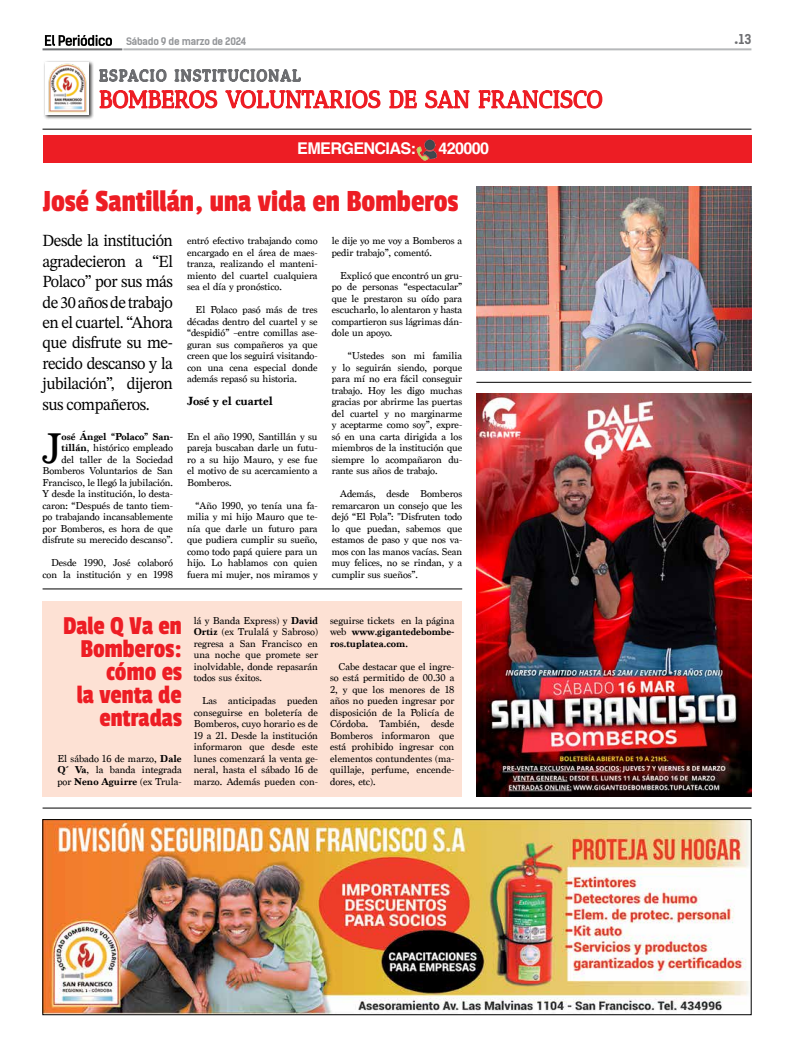
<style>
.page{position:relative;width:794px;height:1049px;background:#fff}
.page>*{position:absolute;margin:0;border:0;box-sizing:border-box;transform-origin:0 0}
.t1{font:45.2px "Marion";color:#000}
.t2{font:32.2px "Passion One";color:#ed1d24;scale:.94 1}
.t3{font:27px/23px "Passion One";color:#ed1d24;text-align:right;scale:.94 1}
.t4{font:17px/20.4px "STIX Two Text";letter-spacing:-.03em;color:#000;text-align:justify;scale:.96 1}
.t5{font:700 16.2px "Helvetica";letter-spacing:-.04em;color:#fff}
.t6{font:700 13px "Kelson Sans";color:#6d6e71}
.t7{font:700 12.5px "Marion";letter-spacing:-.01em;color:#000}
.t8{font:10.5px/11.5px "Marion";letter-spacing:-.01em;color:#000;text-align:justify}
.t9{font:700 10.5px/11.5px "Marion";color:#000;text-align:justify}
.t10{font:700 10px "Kelson Sans RU";letter-spacing:-.025em;color:#939598}
.s1{font-weight:700}
.s2{font-weight:400}
</style>
<div class="page">
<hr style="left:123px;top:48px;width:628px;height:2px;background:#b6b8ba">
<hr style="left:43px;top:48px;width:79px;height:2px;background:#6d6e71">
<div style="left:43px;top:601px;width:419px;height:195px;background:#fde1d4"></div>
<hr style="left:43px;top:808px;width:708px;height:1px;background:#000">
<hr style="left:43px;top:589px;width:419px;height:1px;background:#000">
<hr style="left:476px;top:382px;width:275px;height:1px;background:#000">
<img style="left:45px;top:821px;width:704px;height:192px">
<div style="left:43px;top:819px;width:708px;height:196px;border:1px solid #000"></div>
<hr style="left:43px;top:129px;width:708px;height:1px;background:#000">
<div style="left:43px;top:135px;width:708px;height:28px;background:#ed1d24"></div>
<div style="left:43px;top:60px;width:51px;height:60px;background:#000;opacity:.75"></div>
<svg style="left:389px;top:90px;width:28px;height:19px"></svg>
<svg style="left:425px;top:90px;width:45px;height:19px"></svg>
<svg style="left:478px;top:90px;width:125px;height:19px"></svg>
<svg style="left:45px;top:34px;width:337px;height:80px"></svg>
<img style="left:416px;top:139px;width:21px;height:22px">
<img style="left:476px;top:394px;width:275px;height:402px">
<img style="left:476px;top:186px;width:275px;height:184px">
<p class="t10" style="left:126px;top:35px;width:122px">Sábado 9 de marzo de 2024</p>
<h3 class="t5" style="left:297px;top:135px;width:120px">EMERGENCIAS:</h3>
<h3 class="t5" style="left:438px;top:135px;width:52px">420000</h3>
<h2 class="t2" style="left:43px;top:184px;width:444px">José Santillán, una vida en Bomberos</h2>
<h3 class="t4" style="left:43px;top:230px;width:137px">Desde la institución agradecieron a “El Polaco” por sus más de 30 años de trabajo en el cuartel. “Ahora que disfrute su me&shy;recido descanso y la jubilación”, dijeron sus compañeros.</h3>
<p class="t8" style="left:43px;top:431px;width:132px;text-align:right"><span class="s1">osé Ángel “Polaco” San&shy;tillán</span>, histórico empleado<br>del taller de la Sociedad<br>Bomberos Voluntarios de San<br>Francisco, le llegó la jubilación.<br>Y desde la institución, lo desta&shy;caron: “Después de tanto tiem&shy;po trabajando incansablemente por Bomberos, es hora de que disfrute su merecido descanso”.</p>
<p class="t8" style="left:43px;top:557px;width:132px;text-align:right">Desde 1990, José colaboró con la institución y en 1998</p>
<h1 class="t1" style="left:42px;top:421px;width:21px">J</h1>
<p class="t8" style="left:187px;top:235px;width:132px">entró efectivo trabajando como encargado en el área de maes&shy;tranza, realizando el manteni&shy;miento del cuartel cualquiera sea el día y pronóstico.</p>
<p class="t8" style="left:187px;top:304px;width:132px;text-indent:9px">El Polaco pasó más de tres décadas dentro del cuartel y se “despidió” –entre comillas ase&shy;guran sus compañeros ya que creen que los seguirá visitando&shy;con una cena especial donde además repasó su historia.</p>
<p class="t7" style="left:187px;top:393px;width:87px">José y el cuartel</p>
<p class="t8" style="left:187px;top:431px;width:132px">En el año 1990, Santillán y su pareja buscaban darle un futu&shy;ro a su hijo Mauro, y ese fue el motivo de su acercamiento a Bomberos.</p>
<p class="t8" style="left:187px;top:500px;width:132px;text-indent:9px">“Año 1990, yo tenía una fa&shy;milia y mi hijo Mauro que te&shy;nía que darle un futuro para que pudiera cumplir su sueño, como todo papá quiere para un hijo. Lo hablamos con quien fuera mi mujer, nos miramos y</p>
<p class="t8" style="left:332px;top:235px;width:132px">le dije yo me voy a Bomberos a pedir trabajo”, comentó.</p>
<p class="t8" style="left:332px;top:269px;width:132px;text-indent:9px">Explicó que encontró un gru&shy;po de personas “espectacular” que le prestaron su oído para escucharlo, lo alentaron y hasta compartieron sus lágrimas dán&shy;dole un apoyo.</p>
<p class="t8" style="left:332px;top:350px;width:132px;text-indent:16px">“Ustedes son mi familia y lo seguirán siendo, porque para mí no era fácil conseguir trabajo. Hoy les digo muchas gracias por abrirme las puertas del cuartel y no marginarme y aceptarme como soy”, expre&shy;só en una carta dirigida a los miembros de la institución que siempre lo acompañaron du&shy;rante sus años de trabajo.</p>
<p class="t8" style="left:332px;top:488px;width:132px;text-indent:9px">Además, desde Bomberos remarcaron un consejo que les dejó “El Pola”: "Disfruten todo lo que puedan, sabemos que estamos de paso y que nos va&shy;mos con las manos vacías. Sean muy felices, no se rindan, y a cumplir sus sueños”.</p>
<h3 class="t3" style="left:63px;top:614px;width:128px">Dale Q Va en<br>Bomberos: cómo es<br>la venta de entradas</h3>
<p class="t8" style="left:57px;top:753px;width:126px">El sábado 16 de marzo, <span class="s1">Dale Q´ Va</span>, la banda integrada por <span class="s1">Neno Aguirre</span> (ex Trula-</p>
<p class="t8" style="left:194px;top:615px;width:126px">lá y Banda Express) y <span class="s1">David Ortiz</span> (ex Trulalá y Sabroso) regresa a San Francisco en una noche que promete ser inolvidable, donde repasarán todos sus éxitos.</p>
<p class="t8" style="left:194px;top:695px;width:126px;text-indent:9px">Las anticipadas pueden conseguirse en boletería de Bomberos, cuyo horario es de 19 a 21. Desde la institución informaron que desde este lunes comenzará la venta ge&shy;neral, hasta el sábado 16 de marzo. Además pueden con-</p>
<p class="t9" style="left:330px;top:615px;width:126px"><span class="s2">seguirse tickets en la página web</span> www.gigantedebombe&shy;ros.tuplatea.com.</p>
<p class="t8" style="left:330px;top:661px;width:126px;text-indent:9px">Cabe destacar que el ingre&shy;so está permitido de 00.30 a 2, y que los menores de 18 años no pueden ingresar por disposición de la Policía de Córdoba. También, desde Bomberos informaron que está prohibido ingresar con elementos contundentes (ma&shy;quillaje, perfume, encende&shy;dores, etc).</p>
<p class="t6" style="left:734px;top:31px;width:19px">•13</p>
</div>
